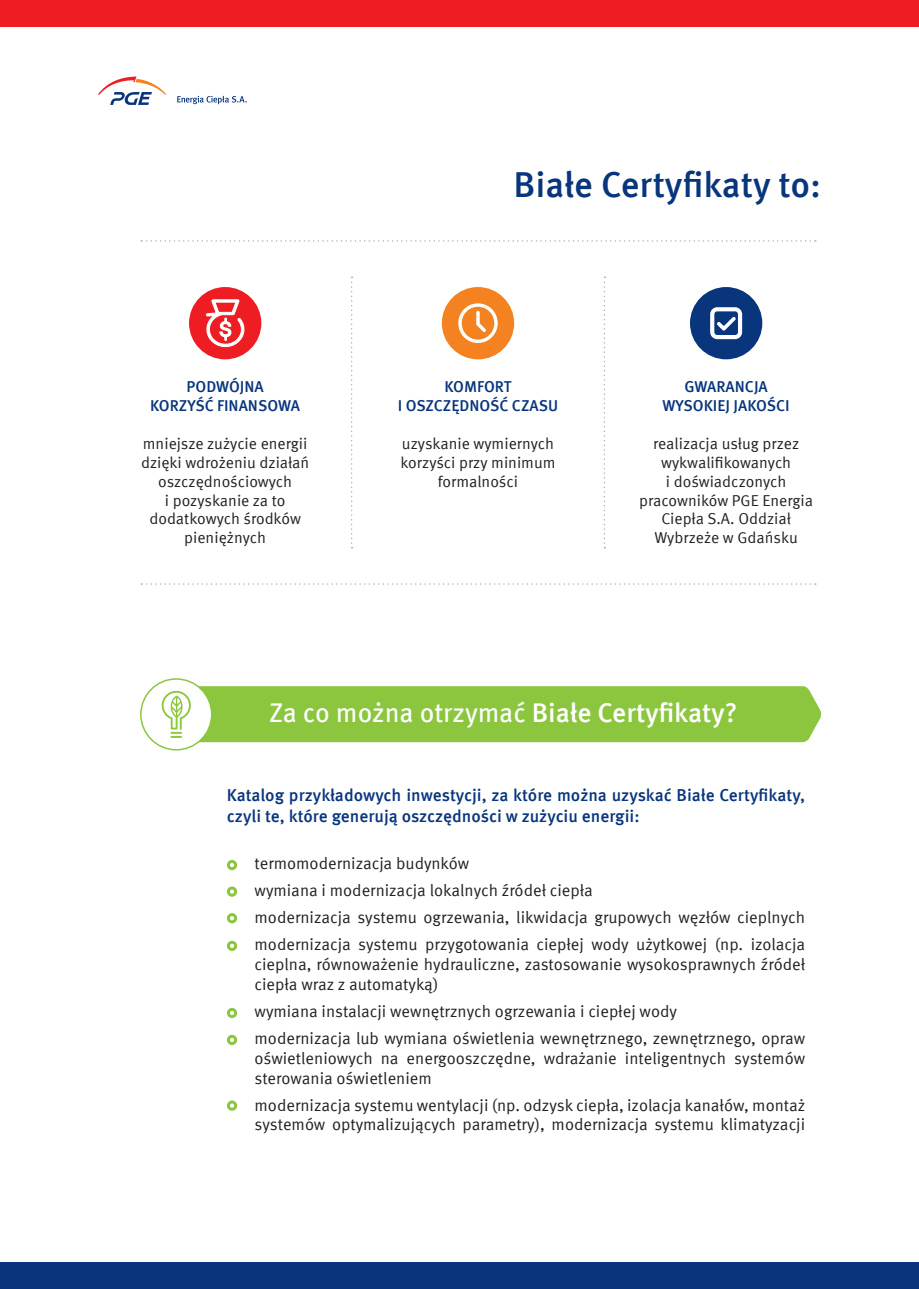
<style>
.page{position:relative;width:919px;height:1289px;background:#fff}
.page>*{position:absolute;margin:0;border:0;box-sizing:border-box;transform-origin:0 0}
.t1{font:500 36px "Meta Pro";color:#08357c}
.t2{font:27px "Meta Pro";letter-spacing:-.005em;color:#fff}
.t3{font:500 17.25px "Meta Pro";color:#08357c}
.t4{font:16.5px/19.8px "Meta Pro";color:#231f20;text-align:justify}
.t5{font:15.75px/18.9px "Meta Pro";color:#231f20;text-align:center}
.t6{font:500 15.75px "Meta Pro";color:#08357c}
.s1{font-weight:500}
</style>
<div class="page">
<svg style="left:98px;top:77px;width:68px;height:28px"></svg>
<svg style="left:177px;top:96px;width:70px;height:8px"></svg>
<div style="left:0;top:1262px;width:918px;height:26px;background:#08357c"></div>
<div style="left:0;top:0;width:918px;height:26px;background:#ee1d23"></div>
<div style="left:227px;top:860px;width:10px;height:10px;border:3px solid #8bc63e;border-radius:50%"></div>
<div style="left:227px;top:886px;width:10px;height:10px;border:3px solid #8bc63e;border-radius:50%"></div>
<div style="left:227px;top:913px;width:10px;height:10px;border:3px solid #8bc63e;border-radius:50%"></div>
<div style="left:227px;top:940px;width:10px;height:11px;border:3px solid #8bc63e;border-radius:50%"></div>
<div style="left:227px;top:1007px;width:10px;height:11px;border:3px solid #8bc63e;border-radius:50%"></div>
<div style="left:227px;top:1034px;width:10px;height:11px;border:3px solid #8bc63e;border-radius:50%"></div>
<div style="left:227px;top:1100px;width:10px;height:10px;border:3px solid #8bc63e;border-radius:50%"></div>
<div style="left:140px;top:678px;width:72px;height:72px;border:2px solid #8bc63e;border-radius:50%"></div>
<svg style="left:161px;top:686px;width:660px;height:56px;background:#93ca4c"></svg>
<svg style="left:141px;top:240px;width:674px;height:2px"></svg>
<svg style="left:141px;top:583px;width:674px;height:1px"></svg>
<svg style="left:351px;top:276px;width:1px;height:272px"></svg>
<svg style="left:603px;top:276px;width:2px;height:272px"></svg>
<div style="left:690px;top:287px;width:72px;height:72px;background:#08357c;border-radius:50%"></div>
<svg style="left:710px;top:307px;width:32px;height:32px"></svg>
<div style="left:442px;top:287px;width:72px;height:72px;background:#f58220;border-radius:50%"></div>
<svg style="left:458px;top:303px;width:39px;height:40px"></svg>
<div style="left:189px;top:287px;width:72px;height:72px;background:#ee1d23;border-radius:50%"></div>
<svg style="left:206px;top:299px;width:39px;height:48px"></svg>
<p class="t6" style="left:186px;top:374px;width:79px">PODWÓJNA</p>
<p class="t6" style="left:150px;top:393px;width:151px">KORZYŚĆ FINANSOWA</p>
<p class="t5" style="left:141px;top:433px;width:170px">mniejsze zużycie energii dzięki wdrożeniu działań oszczędnościowych</p>
<p class="t5" style="left:165px;top:489px;width:122px">i pozyskanie za to</p>
<p class="t5" style="left:149px;top:508px;width:153px">dodatkowych środków pieniężnych</p>
<p class="t1" style="left:513px;top:156px;width:309px">Białe Certyfikaty to:</p>
<p class="t6" style="left:444px;top:374px;width:68px">KOMFORT</p>
<p class="t6" style="left:398px;top:393px;width:162px">I OSZCZĘDNOŚĆ CZASU</p>
<p class="t5" style="left:400px;top:433px;width:156px">uzyskanie wymiernych korzyści przy minimum formalności</p>
<p class="t6" style="left:684px;top:374px;width:85px">GWARANCJA</p>
<p class="t6" style="left:662px;top:393px;width:129px">WYSOKIEJ JAKOŚCI</p>
<p class="t5" style="left:639px;top:433px;width:175px">realizacja usług przez wykwalifikowanych<br>i doświadczonych pracowników PGE Energia<br>Ciepła S.A. Oddział<br>Wybrzeże w Gdańsku</p>
<p class="t2" style="left:269px;top:692px;width:470px">Za co można otrzymać <span class="s1">Białe Certyfikaty?</span></p>
<p class="t3" style="left:227px;top:781px;width:579px">Katalog przykładowych inwestycji, za które można uzyskać Białe Certyfikaty,</p>
<p class="t3" style="left:227px;top:802px;width:414px">czyli te, które generują oszczędności w zużyciu energii:</p>
<p class="t4" style="left:254px;top:852px;width:216px">termomodernizacja budynków</p>
<p class="t4" style="left:254px;top:879px;width:339px">wymiana i modernizacja lokalnych źródeł ciepła</p>
<p class="t4" style="left:254px;top:906px;width:552px">modernizacja systemu ogrzewania, likwidacja grupowych węzłów cieplnych</p>
<p class="t4" style="left:254px;top:933px;width:552px">modernizacja systemu przygotowania ciepłej wody użytkowej (np. izolacja cieplna, równoważenie hydrauliczne, zastosowanie wysokosprawnych źródeł ciepła wraz z automatyką)</p>
<p class="t4" style="left:254px;top:1000px;width:424px">wymiana instalacji wewnętrznych ogrzewania i ciepłej wody</p>
<p class="t4" style="left:254px;top:1027px;width:552px">modernizacja lub wymiana oświetlenia wewnętrznego, zewnętrznego, opraw oświetleniowych na energooszczędne, wdrażanie inteligentnych systemów sterowania oświetleniem</p>
<p class="t4" style="left:254px;top:1093px;width:552px">modernizacja systemu wentylacji (np. odzysk ciepła, izolacja kanałów, montaż systemów optymalizujących parametry), modernizacja systemu klimatyzacji</p>
</div>
